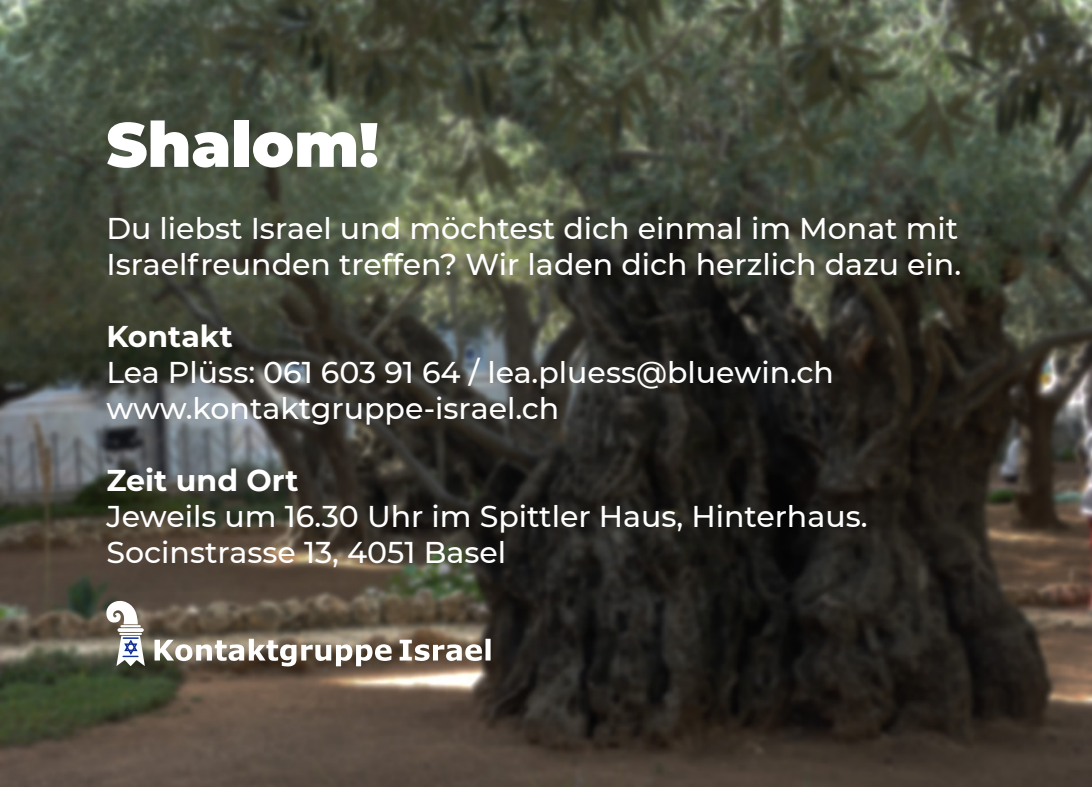
<style>
.page{position:relative;width:1092px;height:787px;background:#fff}
.page>*{position:absolute;margin:0;border:0;box-sizing:border-box;transform-origin:0 0}
.t1{font:900 62.5px "Montserrat";color:#fff}
.t2{font:500 30px/36px "Montserrat";color:#fff}
.t3{font:700 30px "Montserrat";color:#fff}
</style>
<div class="page">
<img style="left:0;top:0;width:1091px;height:787px">
<svg style="left:399px;top:638px;width:91px;height:23px"></svg>
<svg style="left:154px;top:638px;width:237px;height:28px"></svg>
<svg style="left:105px;top:600px;width:40px;height:66px"></svg>
<h1 class="t1" style="left:106px;top:98px;width:274px">Shalom!</h1>
<p class="t2" style="left:106px;top:209px;width:856px">Du liebst Israel und möchtest dich einmal im Monat mit<br>Israelfreunden treffen? Wir laden dich herzlich dazu ein.</p>
<p class="t3" style="left:106px;top:315px;width:128px">Kontakt</p>
<p class="t2" style="left:106px;top:353px;width:729px">Lea Plüss: 061 603 91 64 / lea.pluess@bluewin.ch www.kontaktgruppe-israel.ch</p>
<p class="t3" style="left:106px;top:459px;width:193px">Zeit und Ort</p>
<p class="t2" style="left:106px;top:497px;width:762px">Jeweils um 16.30 Uhr im Spittler Haus, Hinterhaus.<br>Socinstrasse 13, 4051 Basel</p>
</div>
